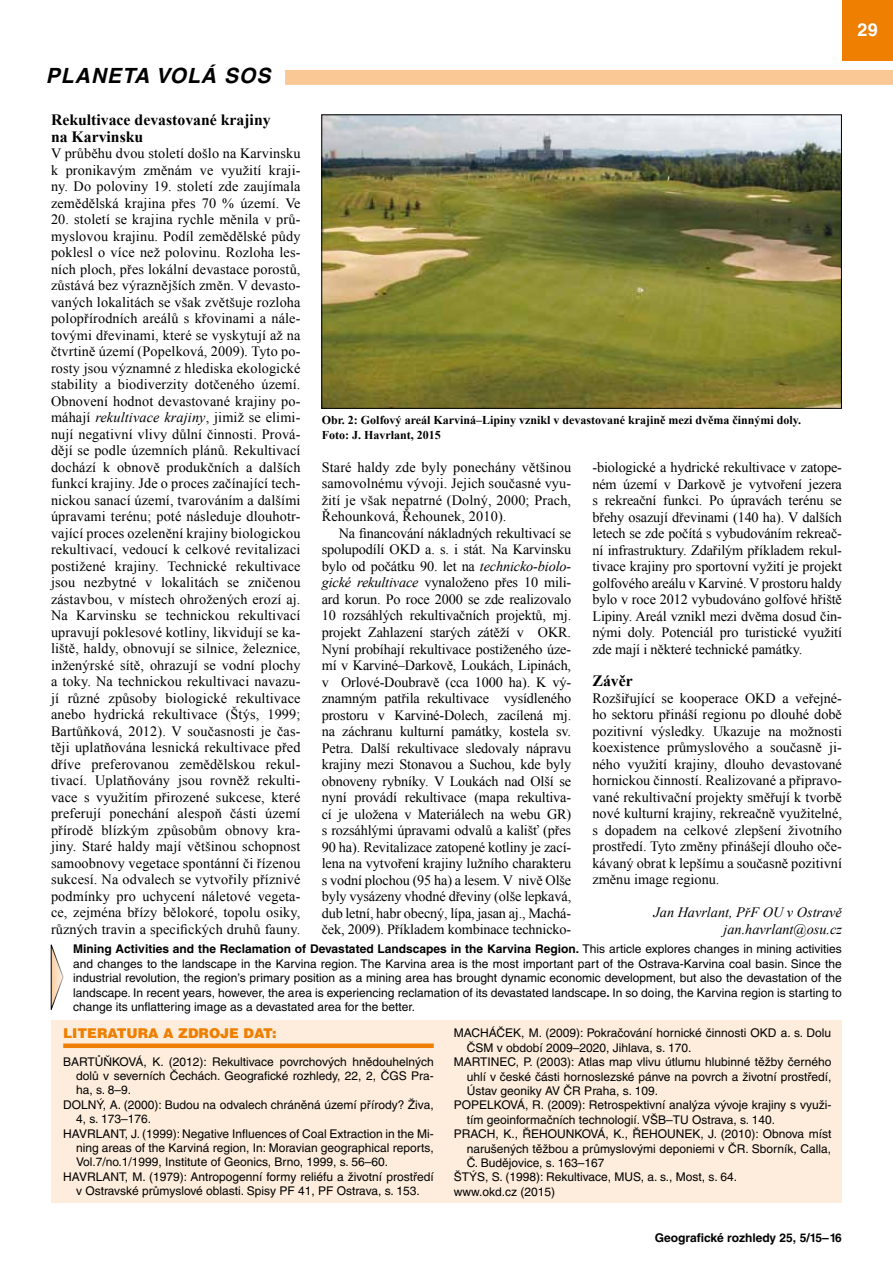
<style>
.page{position:relative;width:893px;height:1263px;background:#fff}
.page>*{position:absolute;margin:0;border:0;box-sizing:border-box;transform-origin:0 0}
.t1{font:italic 700 21px "Helvetica CE";letter-spacing:.05em;color:#000}
.t2{font:700 18px "Helvetica CE";color:#fff}
.t3{font:700 15.75px/16.5px "Times New Roman";color:#000}
.t4{font:14.25px/16.5px "Times New Roman";color:#000;text-align:justify}
.t5{font:italic 14.25px/16.5px "Times New Roman";color:#000;text-align:right}
.t6{font:900 13.5px "Helvetica CE";color:#ee7f00}
.t7{font:12px/14.4px "Helvetica CE";color:#000;text-align:justify}
.t8{font:700 12px/14.4px "Times New Roman";color:#000}
.t9{font:700 12px "Helvetica CE";color:#000}
.s1{font-style:italic}
.s2{font-weight:700}
</style>
<div class="page">
<div style="left:842px;top:0;width:51px;height:61px;background:#ee7f00"></div>
<div style="left:285px;top:70px;width:608px;height:15px;background:#fac895"></div>
<div style="left:51px;top:1020px;width:791px;height:183px;background:#feeddc"></div>
<svg style="left:51px;top:944px;width:13px;height:66px"></svg>
<div style="left:63px;top:1043px;width:371px;height:5px;background:#ee7f00"></div>
<img style="left:324px;top:117px;width:516px;height:289px">
<h1 class="t1" style="left:46px;top:64px;width:226px">PLANETA VOLÁ SOS</h1>
<p class="t3" style="left:51px;top:111px;width:221px">Rekultivace devastované krajiny na Karvinsku</p>
<p class="t4" style="left:51px;top:145px;width:251px">V průběhu dvou století došlo na Karvinsku k pronikavým změnám ve využití kraji&shy;ny. Do poloviny 19. století zde zaujímala zemědělská krajina přes 70 % území. Ve</p>
<p class="t4" style="left:51px;top:211px;width:251px">20. století se krajina rychle měnila v prů&shy;myslovou krajinu. Podíl zemědělské půdy poklesl o více než polovinu. Rozloha les&shy;ních ploch, přes lokální devastace porostů, zůstává bez výraznějších změn. V devasto&shy;vaných lokalitách se však zvětšuje rozloha polopřírodních areálů s křovinami a nále&shy;tovými dřevinami, které se vyskytují až na čtvrtině území (Popelková, 2009)<span class="s1">.</span> Tyto po&shy;rosty jsou významné z hlediska ekologické stability a biodiverzity dotčeného území.<br>Obnovení hodnot devastované krajiny po&shy;máhají <span class="s1">rekultivace krajiny</span>, jimiž se elimi&shy;nují negativní vlivy důlní činnosti. Prová&shy;dějí se podle územních plánů. Rekultivací dochází k obnově produkčních a dalších funkcí krajiny. Jde o proces začínající tech&shy;nickou sanací území, tvarováním a dalšími úpravami terénu; poté následuje dlouhotr&shy;vající proces ozelenění krajiny biologickou rekultivací, vedoucí k celkové revitalizaci postižené krajiny. Technické rekultivace jsou nezbytné v lokalitách se zničenou zástavbou, v místech ohrožených erozí aj.<br>Na Karvinsku se technickou rekultivací upravují poklesové kotliny, likvidují se ka&shy;liště, haldy, obnovují se silnice, železnice, inženýrské sítě, ohrazují se vodní plochy a toky. Na technickou rekultivaci navazu&shy;jí různé způsoby biologické rekultivace anebo hydrická rekultivace (Štýs, 1999; Bartůňková, 2012). V současnosti je čas&shy;těji uplatňována lesnická rekultivace před dříve preferovanou zemědělskou rekul&shy;tivací. Uplatňovány jsou rovněž rekulti&shy;vace s využitím přirozené sukcese, které preferují ponechání alespoň části území přírodě blízkým způsobům obnovy kra&shy;jiny. Staré haldy mají většinou schopnost samoobnovy vegetace spontánní či řízenou sukcesí. Na odvalech se vytvořily příznivé podmínky pro uchycení náletové vegeta&shy;ce, zejména břízy bělokoré, topolu osiky, různých travin a specifických druhů fauny.</p>
<p class="t8" style="left:322px;top:413px;width:481px">Obr. 2: Golfový areál Karviná–Lipiny vznikl v devastované krajině mezi dvěma činnými doly.<br>Foto: J. Havrlant, 2015</p>
<p class="t4" style="left:322px;top:459px;width:251px">Staré haldy zde byly ponechány většinou samovolnému vývoji. Jejich současné vyu&shy;žití je však nepatrné (Dolný, 2000; Prach, Řehounková, Řehounek, 2010).</p>
<p class="t4" style="left:322px;top:525px;width:251px;text-indent:17px">Na financování nákladných rekultivací se spolupodílí OKD a. s. i stát. Na Karvinsku bylo od počátku 90. let na <span class="s1">technicko-biolo&shy;gické rekultivace</span> vynaloženo přes 10 mili&shy;ard korun. Po roce 2000 se zde realizovalo 10 rozsáhlých rekultivačních projektů, mj. projekt Zahlazení starých zátěží v OKR.<br>Nyní probíhají rekultivace postiženého úze&shy;mí v Karviné–Darkově, Loukách, Lipinách, v Orlové-Doubravě (cca 1000 ha). K vý&shy;znamným patřila rekultivace vysídleného prostoru v Karviné-Dolech, zacílená mj. na záchranu kulturní památky, kostela sv.<br>Petra. Další rekultivace sledovaly nápravu krajiny mezi Stonavou a Suchou, kde byly obnoveny rybníky. V Loukách nad Olší se nyní provádí rekultivace (mapa rekultiva&shy;cí je uložena v Materiálech na webu GR) s rozsáhlými úpravami odvalů a kališť (přes 90 ha). Revitalizace zatopené kotliny je zací&shy;lena na vytvoření krajiny lužního charakteru s vodní plochou (95 ha) a lesem. V nivě Olše byly vysázeny vhodné dřeviny (olše lepkavá, dub letní, habr obecný, lípa, jasan aj., Machá&shy;ček, 2009). Příkladem kombinace technicko-</p>
<p class="t4" style="left:592px;top:459px;width:251px">-biologické a hydrické rekultivace v zatope&shy;ném území v Darkově je vytvoření jezera s rekreační funkci. Po úpravách terénu se břehy osazují dřevinami (140 ha). V dalších letech se zde počítá s vybudováním rekreač&shy;ní infrastruktury. Zdařilým příkladem rekul&shy;tivace krajiny pro sportovní vyžití je projekt golfového areálu v Karviné. V prostoru haldy bylo v roce 2012 vybudováno golfové hřiště Lipiny. Areál vznikl mezi dvěma dosud čin&shy;nými doly. Potenciál pro turistické využití zde mají i některé technické památky.</p>
<p class="t3" style="left:592px;top:672px;width:42px">Závěr</p>
<p class="t4" style="left:592px;top:690px;width:251px">Rozšiřující se kooperace OKD a veřejné&shy;ho sektoru přináší regionu po dlouhé době pozitivní výsledky. Ukazuje na možnosti koexistence průmyslového a současně ji&shy;ného využití krajiny, dlouho devastované hornickou činností. Realizované a připravo&shy;vané rekultivační projekty směřují k tvorbě nové kulturní krajiny, rekreačně využitelné, s dopadem na celkové zlepšení životního prostředí. Tyto změny přinášejí dlouho oče&shy;kávaný obrat k lepšímu a současně pozitivní změnu image regionu.</p>
<p class="t5" style="left:653px;top:904px;width:190px">Jan Havrlant, PřF OU v Ostravě jan.havrlant@osu.cz</p>
<p class="t7" style="left:73px;top:942px;width:770px"><span class="s2">Mining Activities and the Reclamation of Devastated Landscapes in the Karvina Region.</span> This article explores changes in mining activities and changes to the landscape in the Karvina region. The Karvina area is the most important part of the Ostrava-Karvina coal basin. Since the industrial revolution, the region’s primary position as a mining area has brought dynamic economic development, but also the devastation of the landscape. In recent years, however, the area is experiencing reclamation of its devastated landscape<span class="s2">.</span> In so doing, the Karvina region is starting to change its unflattering image as a devastated area for the better.</p>
<p class="t6" style="left:63px;top:1026px;width:215px">LITERATURA A ZDROJE DAT:</p>
<p class="t7" style="left:63px;top:1054px;width:372px">BARTŮŇKOVÁ, K. (2012): Rekultivace povrchových hnědouhelných</p>
<p class="t7" style="left:76px;top:1068px;width:359px">dolů v severních Čechách. Geografické rozhledy, 22, 2, ČGS Pra-</p>
<p class="t7" style="left:76px;top:1083px;width:57px">ha, s. 8–9.</p>
<p class="t7" style="left:63px;top:1097px;width:372px">DOLNÝ, A. (2000): Budou na odvalech chráněná území přírody? Živa,</p>
<p class="t7" style="left:76px;top:1112px;width:77px">4, s. 173–176.</p>
<p class="t7" style="left:63px;top:1126px;width:372px">HAVRLANT, J. (1999): Negative Influences of Coal Extraction in the Mi-</p>
<p class="t7" style="left:76px;top:1140px;width:359px">ning areas of the Karviná region, In: Moravian geographical reports,</p>
<p class="t7" style="left:76px;top:1155px;width:314px">Vol.7/no.1/1999, Institute of Geonics, Brno, 1999, s. 56–60.</p>
<p class="t7" style="left:63px;top:1169px;width:372px">HAVRLANT, M. (1979): Antropogenní formy reliéfu a životní prostředí</p>
<p class="t7" style="left:76px;top:1184px;width:345px">v Ostravské průmyslové oblasti. Spisy PF 41, PF Ostrava, s. 153.</p>
<p class="t7" style="left:454px;top:1026px;width:379px">MACHÁČEK, M. (2009): Pokračování hornické činnosti OKD a. s. Dolu</p>
<p class="t7" style="left:467px;top:1040px;width:226px">ČSM v období 2009–2020, Jihlava, s. 170.</p>
<p class="t7" style="left:454px;top:1055px;width:379px">MARTINEC, P. (2003): Atlas map vlivu útlumu hlubinné těžby černého</p>
<p class="t7" style="left:467px;top:1069px;width:366px">uhlí v české části hornoslezské pánve na povrch a životní prostředí,</p>
<p class="t7" style="left:467px;top:1083px;width:193px">Ústav geoniky AV ČR Praha, s. 109.</p>
<p class="t7" style="left:454px;top:1098px;width:379px">POPELKOVÁ, R. (2009): Retrospektivní analýza vývoje krajiny s využi-</p>
<p class="t7" style="left:467px;top:1112px;width:310px">tím geoinformačních technologií. VŠB–TU Ostrava, s. 140.</p>
<p class="t7" style="left:454px;top:1127px;width:379px">PRACH, K., ŘEHOUNKOVÁ, K., ŘEHOUNEK, J. (2010): Obnova míst</p>
<p class="t7" style="left:467px;top:1141px;width:366px">narušených těžbou a průmyslovými deponiemi v ČR. Sborník, Calla,</p>
<p class="t7" style="left:467px;top:1155px;width:139px">Č. Budějovice, s. 163–167</p>
<p class="t7" style="left:454px;top:1170px;width:285px">ŠTÝS, S. (1998): Rekultivace, MUS, a. s., Most, s. 64.</p>
<p class="t7" style="left:454px;top:1184px;width:103px">www.okd.cz (2015)</p>
<p class="t9" style="left:655px;top:1230px;width:189px">Geografické rozhledy 25, 5/15–16</p>
<p class="t2" style="left:857px;top:19px;width:22px">29</p>
</div>
